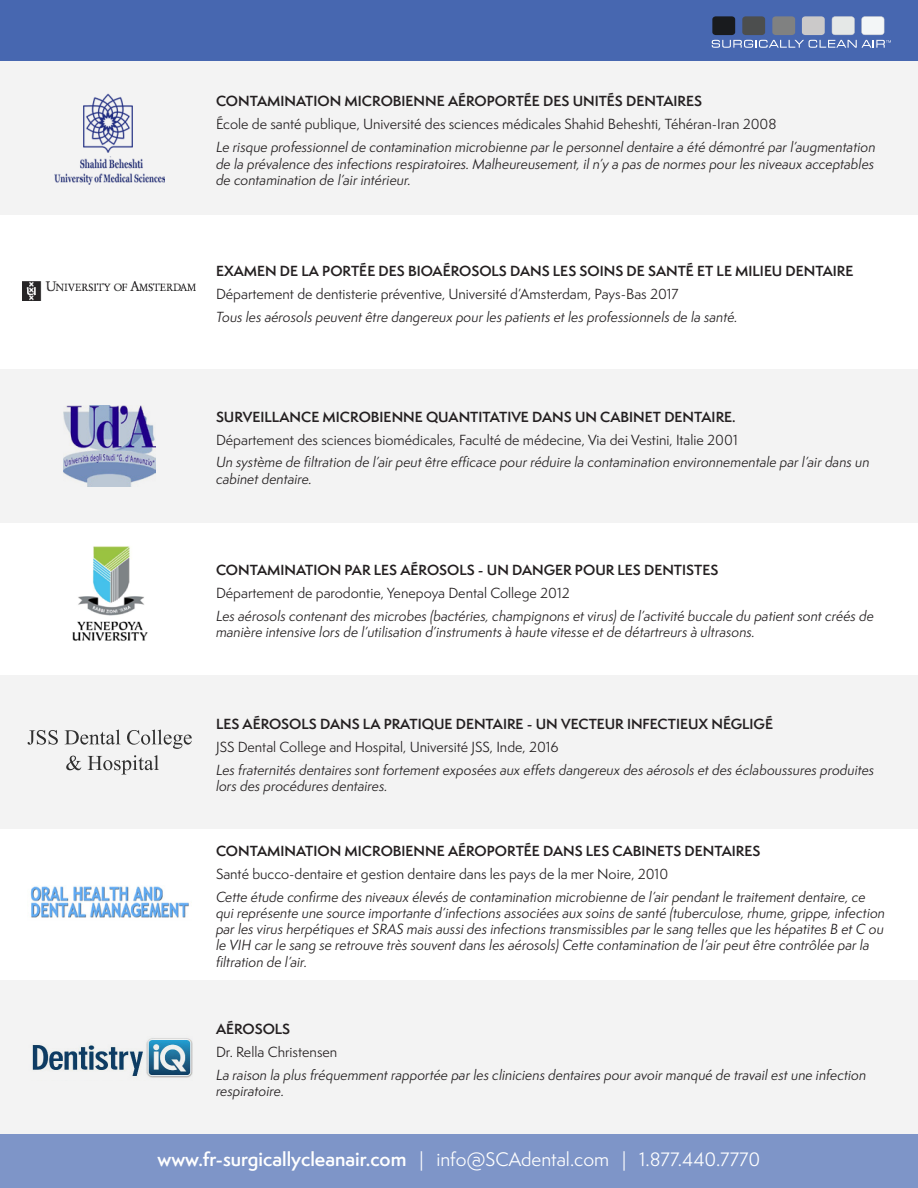
<style>
.page{position:relative;width:918px;height:1188px;background:#fff}
.page>*{position:absolute;margin:0;border:0;box-sizing:border-box;transform-origin:0 0}
.t1{font:18px "Semplicita Pro";color:#fff}
.t2{font:italic 13.5px/16.2px "Semplicita Pro";color:#231f20}
.t3{font:13.5px "Semplicita Pro";color:#231f20}
.t4{font:600 13.5px "Semplicita Pro";color:#231f20}
.s1{font-weight:600}
</style>
<div class="page">
<div style="left:0;top:0;width:918px;height:61px;background:#4767b0"></div>
<div style="left:0;top:1134px;width:918px;height:54px;background:#7e95c8"></div>
<div style="left:0;top:369px;width:918px;height:154px;background:#f3f3f3"></div>
<div style="left:0;top:61px;width:918px;height:154px;background:#f3f3f3"></div>
<div style="left:0;top:675px;width:918px;height:154px;background:#f3f3f3"></div>
<div style="left:0;top:980px;width:918px;height:154px;background:#f3f3f3"></div>
<svg style="left:712px;top:16px;width:179px;height:32px"></svg>
<img style="left:84px;top:93px;width:49px;height:60px">
<img style="left:55px;top:157px;width:110px;height:27px">
<img style="left:22px;top:282px;width:174px;height:19px">
<img style="left:72px;top:546px;width:76px;height:95px">
<svg style="left:28px;top:730px;width:30px;height:15px"></svg>
<svg style="left:65px;top:730px;width:55px;height:15px"></svg>
<svg style="left:127px;top:730px;width:65px;height:19px"></svg>
<svg style="left:66px;top:756px;width:15px;height:14px"></svg>
<svg style="left:88px;top:755px;width:71px;height:20px"></svg>
<img style="left:30px;top:885px;width:159px;height:33px">
<img style="left:32px;top:1038px;width:160px;height:40px">
<img style="left:64px;top:406px;width:91px;height:80px">
<p class="t4" style="left:216px;top:91px;width:487px">CONTAMINATION MICROBIENNE AÉROPORTÉE DES UNITÉS DENTAIRES</p>
<p class="t3" style="left:216px;top:115px;width:562px">École de santé publique, Université des sciences médicales Shahid Beheshti, Téhéran-Iran 2008</p>
<p class="t2" style="left:216px;top:139px;width:661px;text-align:justify">Le risque professionnel de contamination microbienne par le personnel dentaire a été démontré par l’augmentation de la prévalence des infections respiratoires. Malheureusement, il n’y a pas de normes pour les niveaux acceptables de contamination de l’air intérieur.</p>
<p class="t4" style="left:216px;top:261px;width:639px">EXAMEN DE LA PORTÉE DES BIOAÉROSOLS DANS LES SOINS DE SANTÉ ET LE MILIEU DENTAIRE</p>
<p class="t3" style="left:216px;top:285px;width:464px">Département de dentisterie préventive, Université d’Amsterdam, Pays-Bas 2017</p>
<p class="t2" style="left:216px;top:309px;width:523px">Tous les aérosols peuvent être dangereux pour les patients et les professionnels de la santé.</p>
<p class="t4" style="left:216px;top:407px;width:521px">SURVEILLANCE MICROBIENNE QUANTITATIVE DANS UN CABINET DENTAIRE.</p>
<p class="t3" style="left:216px;top:430px;width:523px">Département des sciences biomédicales, Faculté de médecine, Via dei Vestini, Italie 2001</p>
<p class="t2" style="left:216px;top:454px;width:655px">Un système de filtration de l’air peut être efficace pour réduire la contamination environnementale par l’air dans un cabinet dentaire.</p>
<p class="t4" style="left:216px;top:560px;width:504px">CONTAMINATION PAR LES AÉROSOLS - UN DANGER POUR LES DENTISTES</p>
<p class="t3" style="left:216px;top:583px;width:355px">Département de parodontie, Yenepoya Dental College 2012</p>
<p class="t2" style="left:216px;top:608px;width:659px">Les aérosols contenant des microbes (bactéries, champignons et virus) de l’activité buccale du patient sont créés de manière intensive lors de l’utilisation d’instruments à haute vitesse et de détartreurs à ultrasons.</p>
<p class="t4" style="left:216px;top:714px;width:559px">LES AÉROSOLS DANS LA PRATIQUE DENTAIRE - UN VECTEUR INFECTIEUX NÉGLIGÉ</p>
<p class="t3" style="left:216px;top:737px;width:344px">JSS Dental College and Hospital, Université JSS, Inde, 2016</p>
<p class="t2" style="left:216px;top:761px;width:660px">Les fraternités dentaires sont fortement exposées aux effets dangereux des aérosols et des éclaboussures produites lors des procédures dentaires.</p>
<p class="t4" style="left:216px;top:841px;width:546px">CONTAMINATION MICROBIENNE AÉROPORTÉE DANS LES CABINETS DENTAIRES</p>
<p class="t3" style="left:216px;top:864px;width:454px">Santé bucco-dentaire et gestion dentaire dans les pays de la mer Noire, 2010</p>
<p class="t2" style="left:216px;top:889px;width:671px">Cette étude confirme des niveaux élevés de contamination microbienne de l’air pendant le traitement dentaire, ce qui représente une source importante d’infections associées aux soins de santé (tuberculose, rhume, grippe, infection par les virus herpétiques et SRAS mais aussi des infections transmissibles par le sang telles que les hépatites B et C ou le VIH car le sang se retrouve très souvent dans les aérosols) Cette contamination de l’air peut être contrôlée par la filtration de l’air.</p>
<p class="t4" style="left:216px;top:1019px;width:76px">AÉROSOLS</p>
<p class="t3" style="left:216px;top:1042px;width:123px">Dr. Rella Christensen</p>
<p class="t2" style="left:216px;top:1066px;width:652px">La raison la plus fréquemment rapportée par les cliniciens dentaires pour avoir manqué de travail est une infection respiratoire.</p>
<p class="t1" style="left:158px;top:1147px;width:604px"><span class="s1">www.fr-surgicallycleanair.com</span> | info@SCAdental.com | 1.877.440.7770</p>
</div>
